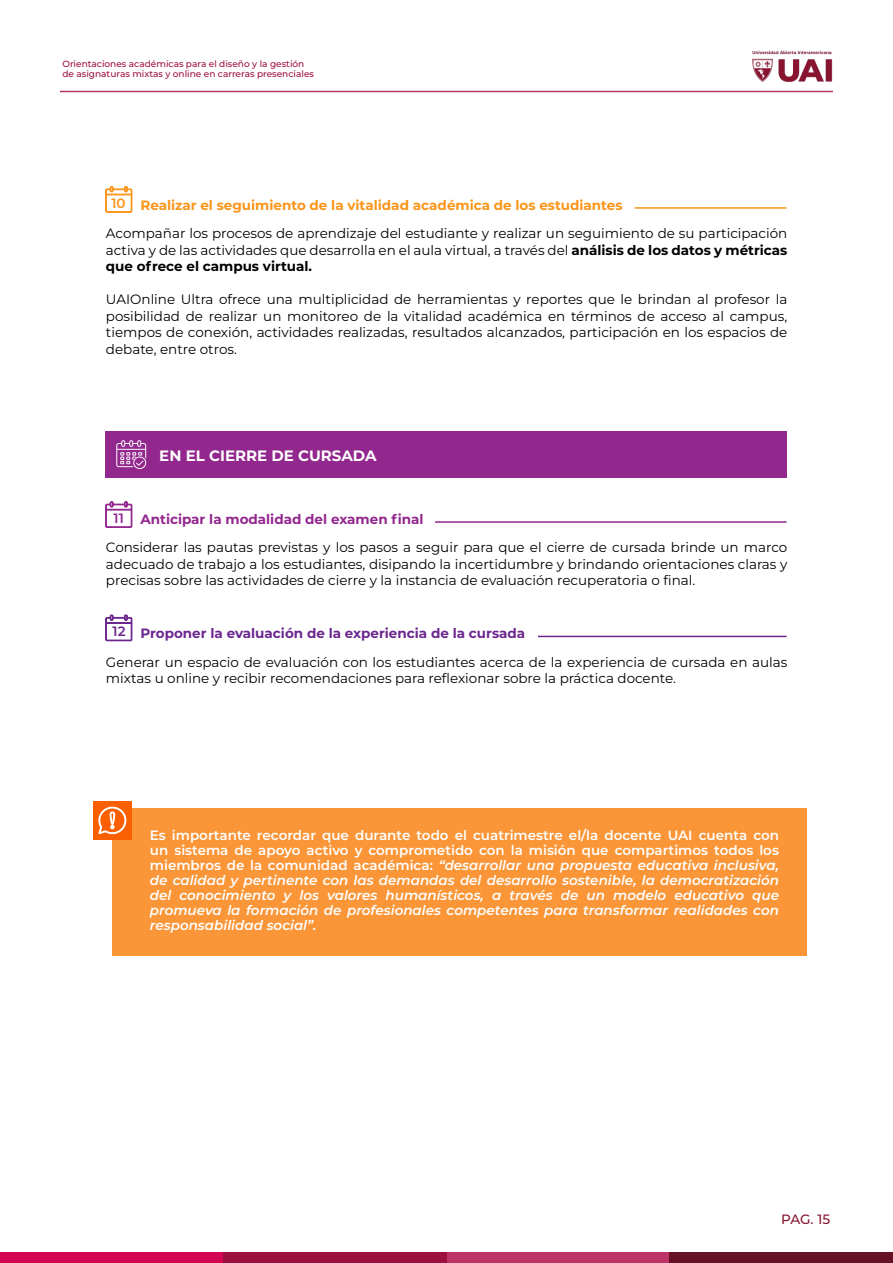
<style>
.page{position:relative;width:893px;height:1263px;background:#fff}
.page>*{position:absolute;margin:0;border:0;box-sizing:border-box;transform-origin:0 0}
.t1{font:700 15px "Montserrat";color:#fff}
.Base{font:13.5px/16.5px "Montserrat";color:#000;text-align:justify}
.Base-2{font:italic 600 13.5px/15px "Montserrat";color:#fff;text-align:justify}
.Base-3{font:700 13.5px "Montserrat";color:#fa9519}
.Base-4{font:700 13.5px "Montserrat";color:#6b278e}
.Base-5{font:700 13.5px "Montserrat";color:#92278e}
.t2{font:500 13.5px "Montserrat";color:#871430}
.t3{font:600 13.5px "Montserrat";color:#fa9519}
.t4{font:600 13.5px "Montserrat";color:#92278e}
.t5{font:600 13.5px "Montserrat";color:#6b278e}
.t6{font:500 9px/10.8px "Montserrat";color:#9d0f3e}
.s1{font-weight:700}
.s2{font-style:normal}
</style>
<div class="page">
<div style="left:0;top:1253px;width:223px;height:10px;background:#d30751"></div>
<div style="left:446px;top:1253px;width:224px;height:10px;background:#bc3465"></div>
<div style="left:223px;top:1253px;width:223px;height:10px;background:#9d0f3e"></div>
<div style="left:670px;top:1253px;width:223px;height:10px;background:#661125"></div>
<img style="left:752px;top:51px;width:81px;height:31px">
<hr style="left:60px;top:91px;width:773px;height:1px;background:#bc3465">
<hr style="left:635px;top:207px;width:152px;height:2px;background:#fa9519">
<hr style="left:435px;top:521px;width:352px;height:2px;background:#92278e">
<hr style="left:538px;top:636px;width:249px;height:1px;background:#6b278e">
<svg style="left:105px;top:185px;width:28px;height:28px"></svg>
<svg style="left:105px;top:501px;width:28px;height:27px"></svg>
<svg style="left:105px;top:614px;width:28px;height:27px"></svg>
<div style="left:105px;top:431px;width:682px;height:47px;background:#92278e"></div>
<svg style="left:116px;top:440px;width:30px;height:29px"></svg>
<div style="left:112px;top:808px;width:694px;height:148px;background:#fa9638"></div>
<div style="left:93px;top:801px;width:38px;height:38px;background:#fa6002"></div>
<svg style="left:98px;top:806px;width:28px;height:28px"></svg>
<p class="t6" style="left:62px;top:58px;width:253px">Orientaciones académicas para el diseño y la gestión de asignaturas mixtas y online en carreras presenciales</p>
<p class="t3" style="left:111px;top:194px;width:16px">10</p>
<p class="Base-3" style="left:140px;top:196px;width:484px">Realizar el seguimiento de la vitalidad académica de los estudiantes</p>
<p class="Base" style="left:106px;top:225px;width:683px">Acompañar los procesos de aprendizaje del estudiante y realizar un seguimiento de su participación activa y de las actividades que desarrolla en el aula virtual, a través del <span class="s1">análisis de los datos y métricas que ofrece el campus virtual.</span></p>
<p class="Base" style="left:106px;top:291px;width:683px">UAIOnline Ultra ofrece una multiplicidad de herramientas y reportes que le brindan al profesor la posibilidad de realizar un monitoreo de la vitalidad académica en términos de acceso al campus, tiempos de conexión, actividades realizadas, resultados alcanzados, participación en los espacios de debate, entre otros.</p>
<p class="t1" style="left:159px;top:444px;width:219px">EN EL CIERRE DE CURSADA</p>
<p class="t4" style="left:114px;top:509px;width:12px">11</p>
<p class="Base-5" style="left:140px;top:510px;width:285px">Anticipar la modalidad del examen final</p>
<p class="Base" style="left:106px;top:539px;width:683px">Considerar las pautas previstas y los pasos a seguir para que el cierre de cursada brinde un marco adecuado de trabajo a los estudiantes, disipando la incertidumbre y brindando orientaciones claras y precisas sobre las actividades de cierre y la instancia de evaluación recuperatoria o final.</p>
<p class="t5" style="left:113px;top:622px;width:15px">12</p>
<p class="Base-4" style="left:140px;top:623px;width:386px">Proponer la evaluación de la experiencia de la cursada</p>
<p class="Base" style="left:106px;top:653px;width:683px">Generar un espacio de evaluación con los estudiantes acerca de la experiencia de cursada en aulas mixtas u online y recibir recomendaciones para reflexionar sobre la práctica docente.</p>
<p class="Base-2" style="left:150px;top:828px;width:631px"><span class="s2">Es importante recordar que durante todo el cuatrimestre el/la docente UAI cuenta con un sistema de apoyo activo y comprometido con la misión que compartimos todos los miembros de la comunidad académica:</span> “desarrollar una propuesta educativa inclusiva, de calidad y pertinente con las demandas del desarrollo sostenible, la democratización del conocimiento y los valores humanísticos, a través de un modelo educativo que promueva la formación de profesionales competentes para transformar realidades con responsabilidad social”.</p>
<p class="t2" style="left:781px;top:1210px;width:50px">PAG. 15</p>
</div>
